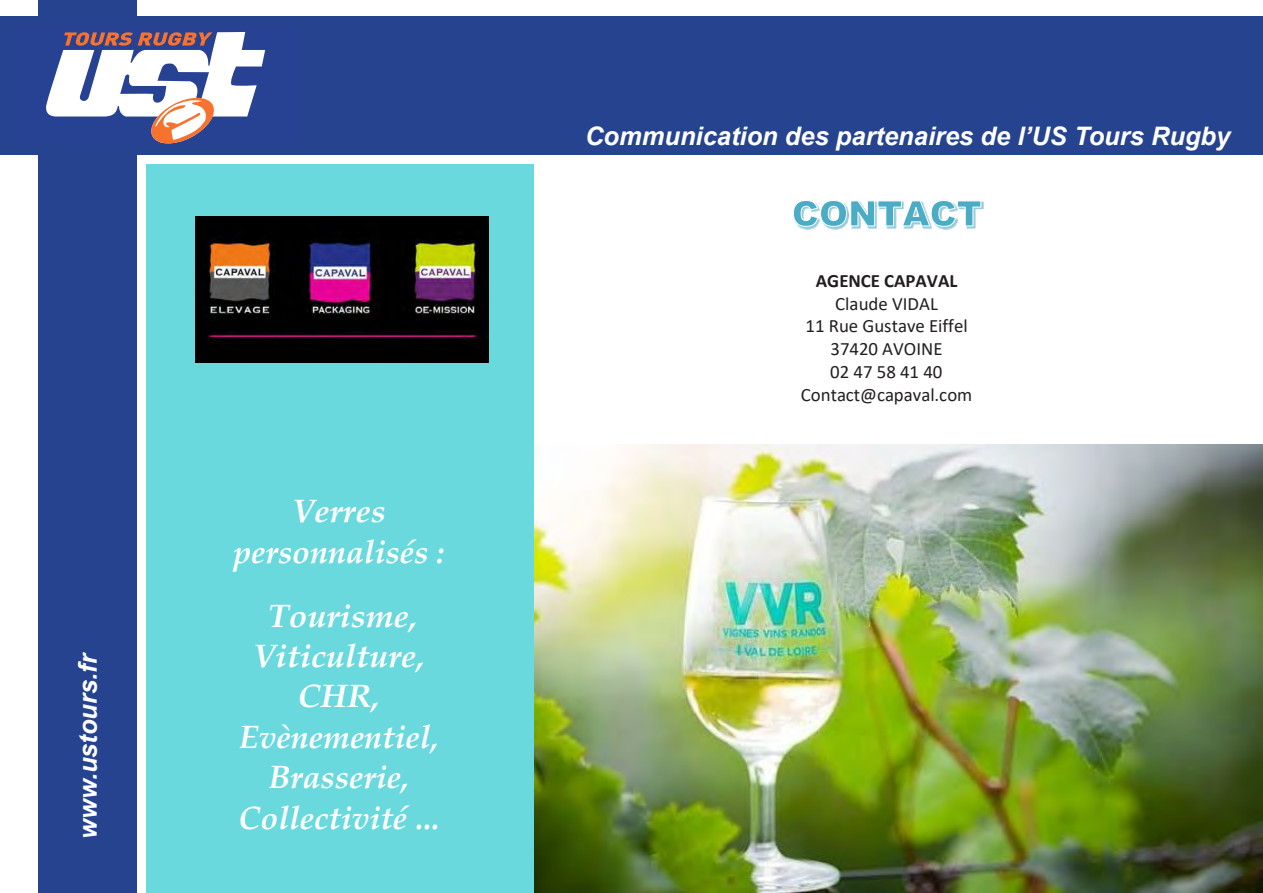
<style>
.page{position:relative;width:1263px;height:893px;background:#fff}
.page>*{position:absolute;margin:0;border:0;box-sizing:border-box;transform-origin:0 0}
.t1{font:italic 700 32.25px/40.3px "Palatino Linotype";color:#fff;text-align:center;scale:1.04 1}
.t2{font:italic 700 25.5px "Arial";color:#fff}
.t3{font:18.9px/23px "Calibri";color:#241f1f;text-align:center}
.t4{font:700 18.9px "Calibri";color:#241f1f}
</style>
<div class="page">
<div style="left:38px;top:0;width:99px;height:893px;background:#25438f"></div>
<div style="left:0;top:16px;width:1263px;height:138px;background:#25438f"></div>
<svg style="left:46px;top:32px;width:219px;height:112px"></svg>
<div style="left:147px;top:165px;width:1116px;height:728px;background:#69d9dd"></div>
<div style="left:534px;top:165px;width:729px;height:279px;background:#fff"></div>
<img style="left:534px;top:445px;width:729px;height:448px">
<img style="left:196px;top:216px;width:292px;height:146px">
<img style="left:799px;top:201px;width:184px;height:28px">
<svg style="left:793px;top:200px;width:189px;height:27px"></svg>
<p class="t2" style="left:71px;top:839px;width:188px;rotate:-90deg">www.ustours.fr</p>
<p class="t1" style="left:233px;top:490px;width:205px">Verres personnalisés :</p>
<p class="t1" style="left:238px;top:594px;width:195px">Tourisme,<br>Viticulture,<br>CHR,<br>Evènementiel,<br>Brasserie,<br>Collectivité ...</p>
<p class="t2" style="left:585px;top:119px;width:647px">Communication des partenaires de l’US Tours Rugby</p>
<p class="t4" style="left:816px;top:267px;width:143px">AGENCE CAPAVAL</p>
<p class="t3" style="left:801px;top:291px;width:173px">Claude VIDAL<br>11 Rue Gustave Eiffel<br>37420 AVOINE<br>02 47 58 41 40<br>Contact@capaval.com</p>
</div>
